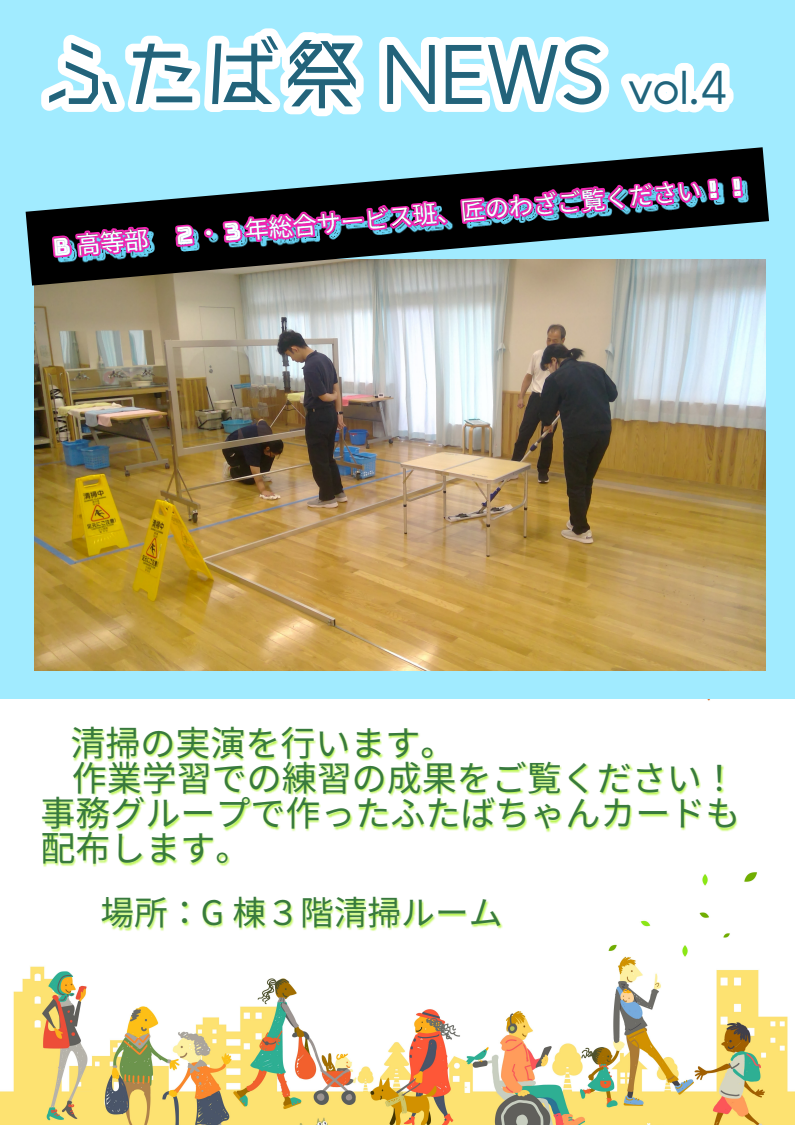
<style>
.page{position:relative;width:795px;height:1125px;background:#a1ebff}
.page>*{position:absolute;margin:0;border:0;box-sizing:border-box;transform-origin:0 0}
.t1{font:79.75px "Makinas 4 Flat";color:#23637a}
.t2{font:35px "Source Han Sans JP";color:#387a3d}
.t3{font:33.75px "Source Han Sans JP";color:#387a3d}
.t4{font:24.12px "Source Han Sans JP";color:#fff}
.s1{font-size:44.75px}
.s2{font-family:"Bungee Inline"}
.s3{font-size:30px}
</style>
<div class="page">
<img style="left:0;top:979px;width:795px;height:146px">
<svg style="left:41px;top:28px;width:693px;height:88px"></svg>
<img style="left:0;top:699px;width:795px;height:280px">
<img style="left:35px;top:298px;width:731px;height:372px">
<img style="left:31px;top:147px;width:738px;height:151px">
<svg style="left:52px;top:176px;width:691px;height:82px"></svg>
<h1 class="t1" style="left:43px;top:25px;width:687px">ふたば祭 NEWS <span class="s1">vol.4</span></h1>
<p class="t4" style="left:52px;top:233px;width:700px;rotate:-5deg"><span class="s2">B</span> 高等部　<span class="s2">2</span>・<span class="s2">3</span>年総合サービス班、匠のわざご覧ください<span class="s2">!!</span></p>
<p class="t2" style="left:70px;top:724px;width:386px">清掃の実演を行います。</p>
<p class="t2" style="left:72px;top:759px;width:667px">作業学習での練習の成果をご覧ください！</p>
<p class="t2" style="left:40px;top:794px;width:702px">事務グループで作ったふたばちゃんカードも</p>
<p class="t2" style="left:40px;top:829px;width:211px">配布します。</p>
<p class="t3" style="left:40px;top:894px;width:464px"><span class="s3">　　</span>場所： G 棟３階清掃ルーム</p>
</div>
